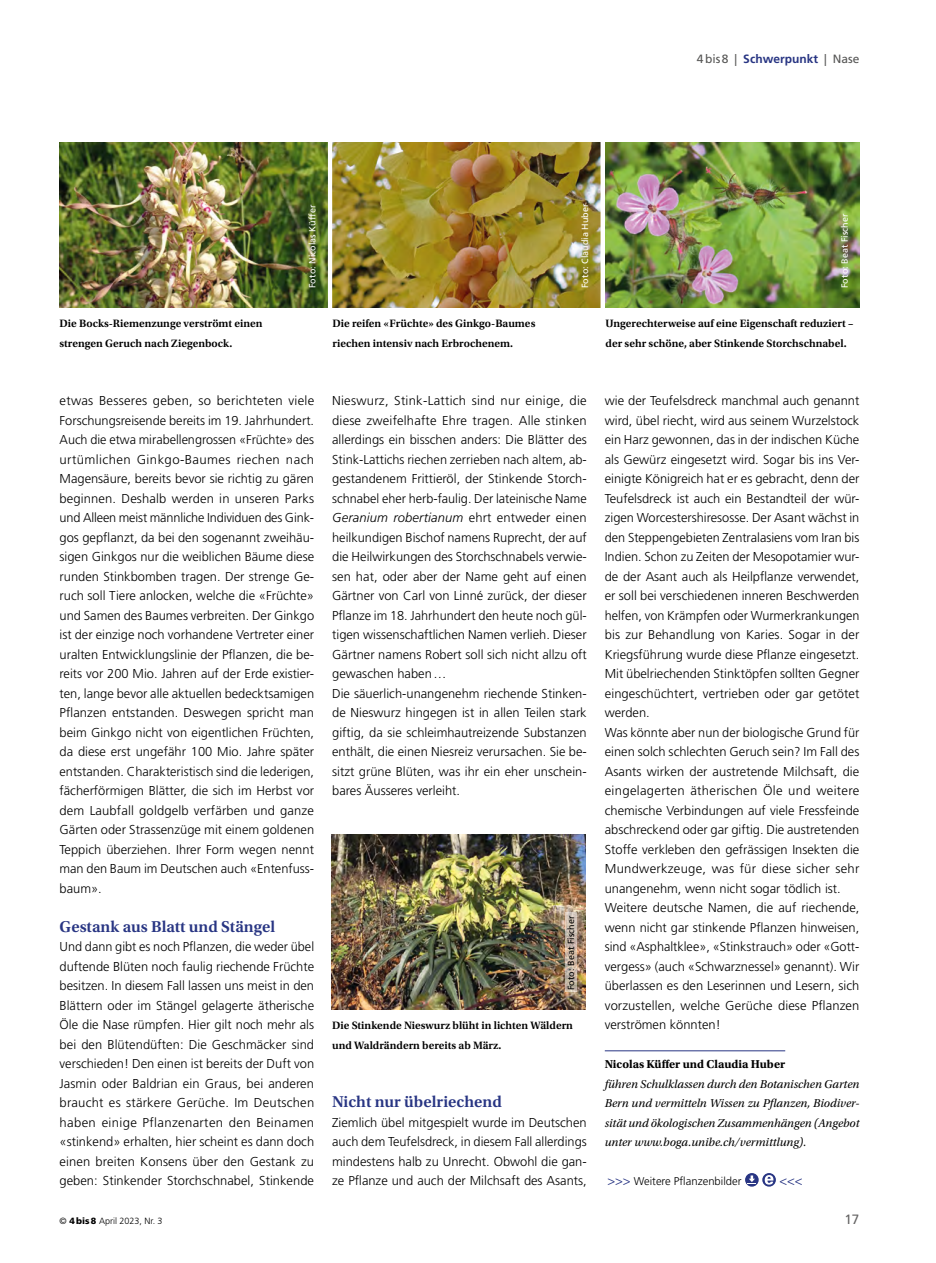
<style>
.page{position:relative;width:936px;height:1263px;background:#fff}
.page>*{position:absolute;margin:0;border:0;box-sizing:border-box;transform-origin:0 0}
._04_Zwischentitel{font:600 16.5px "Utopia Std";color:#283583}
.t1{font:13.5px "Frutiger LT Std";color:#646363}
._05_Grundtext{font:300 12.9px/19.5px "Frutiger LT Std";color:#000;text-align:justify}
._08_Autor_GT{font:300 12.9px "Frutiger LT Std";color:#283583}
._08_Autor_GT-2{font:italic 12px/19.5px "Utopia Std";color:#000;text-align:justify}
._07_Autor_Titel{font:700 12px "Utopia Std";color:#000}
.t2{font:12px "Frutiger LT Std";color:#575756}
._09_Bildlegende{font:600 11.25px/19.5px "Utopia Std";color:#000}
._08_Autor_GT-3{font:300 11.25px "Frutiger LT Std";color:#000}
._10_Bildnachweis_im{font:9px "Frutiger LT Std";color:#fff}
.t3{font:300 9px "Frutiger LT Std";color:#000}
._10_Bildnachweis_im-2{font:9px "Frutiger LT Std";color:#000}
.s1{font-weight:700;color:#283583}
.s2{font-style:italic}
.s3{font-size:12.9px;color:#283583}
.s4{font-weight:900}
</style>
<div class="page">
<hr style="left:604px;top:1050px;width:181px;height:1px;background:#283583">
<svg style="left:745px;top:1173px;width:13px;height:14px"></svg>
<svg style="left:747px;top:1175px;width:9px;height:8px"></svg>
<svg style="left:762px;top:1173px;width:13px;height:14px"></svg>
<svg style="left:764px;top:1175px;width:9px;height:9px"></svg>
<img style="left:605px;top:142px;width:254px;height:166px">
<img style="left:60px;top:142px;width:268px;height:166px">
<img style="left:332px;top:142px;width:268px;height:166px">
<svg style="left:600px;top:142px;width:1px;height:166px"></svg>
<img style="left:331px;top:834px;width:254px;height:176px">
<svg style="left:565px;top:912px;width:11px;height:80px"></svg>
<p class="t2" style="left:697px;top:52px;width:164px">4bis8 | <span class="s1">Schwerpunkt</span> | Nase</p>
<p class="_10_Bildnachweis_im" style="left:307px;top:288px;width:85px;rotate:-90deg">Foto: Nicolas Küffer</p>
<p class="_10_Bildnachweis_im" style="left:579px;top:288px;width:86px;rotate:-90deg">Foto: Claudia Huber</p>
<p class="_10_Bildnachweis_im" style="left:839px;top:288px;width:76px;rotate:-90deg">Foto: Beat Fischer</p>
<p class="_09_Bildlegende" style="left:60px;top:314px;width:204px">Die Bocks-Riemenzunge verströmt einen strengen Geruch nach Ziegenbock.</p>
<p class="_09_Bildlegende" style="left:332px;top:314px;width:204px">Die reifen «Früchte» des Ginkgo-Baumes riechen intensiv nach Erbrochenem.</p>
<p class="_09_Bildlegende" style="left:605px;top:314px;width:249px">Ungerechterweise auf eine Eigenschaft reduziert – der sehr schöne, aber Stinkende Storchschnabel.</p>
<p class="_05_Grundtext" style="left:60px;top:391px;width:256px">etwas Besseres geben, so berichteten viele<br>Forschungsreisende bereits im 19. Jahrhundert.</p>
<p class="_05_Grundtext" style="left:60px;top:430px;width:256px">Auch die etwa mirabellengrossen «Früchte» des urtümlichen Ginkgo-Baumes riechen nach Magensäure, bereits bevor sie richtig zu gären beginnen. Deshalb werden in unseren Parks und Alleen meist männliche Individuen des Gink&shy;gos gepflanzt, da bei den sogenannt zweihäu&shy;sigen Ginkgos nur die weiblichen Bäume diese runden Stinkbomben tragen. Der strenge Ge&shy;ruch soll Tiere anlocken, welche die «Früchte» und Samen des Baumes verbreiten. Der Ginkgo ist der einzige noch vorhandene Vertreter einer uralten Entwicklungslinie der Pflanzen, die be&shy;reits vor 200 Mio. Jahren auf der Erde existier&shy;ten, lange bevor alle aktuellen bedecktsamigen Pflanzen entstanden. Deswegen spricht man beim Ginkgo nicht von eigentlichen Früchten, da diese erst ungefähr 100 Mio. Jahre später entstanden. Charakteristisch sind die lederigen, fächerförmigen Blätter, die sich im Herbst vor dem Laubfall goldgelb verfärben und ganze Gärten oder Strassenzüge mit einem goldenen Teppich überziehen. Ihrer Form wegen nennt man den Baum im Deutschen auch «Entenfuss&shy;baum».</p>
<p class="_04_Zwischentitel" style="left:60px;top:917px;width:217px">Gestank aus Blatt und Stängel</p>
<p class="_05_Grundtext" style="left:60px;top:937px;width:256px">Und dann gibt es noch Pflanzen, die weder übel duftende Blüten noch faulig riechende Früchte besitzen. In diesem Fall lassen uns meist in den Blättern oder im Stängel gelagerte ätherische Öle die Nase rümpfen. Hier gilt noch mehr als bei den Blütendüften: Die Geschmäcker sind verschieden! Den einen ist bereits der Duft von Jasmin oder Baldrian ein Graus, bei anderen braucht es stärkere Gerüche. Im Deutschen haben einige Pflanzenarten den Beinamen «stinkend» erhalten, hier scheint es dann doch einen breiten Konsens über den Gestank zu geben: Stinkender Storchschnabel, Stinkende</p>
<p class="_05_Grundtext" style="left:332px;top:391px;width:256px">Nieswurz, Stink-Lattich sind nur einige, die diese zweifelhafte Ehre tragen. Alle stinken allerdings ein bisschen anders: Die Blätter des Stink-Lattichs riechen zerrieben nach altem, ab&shy;gestandenem Frittieröl, der Stinkende Storch&shy;schnabel eher herb-faulig. Der lateinische Name <span class="s2">Geranium robertianum</span> ehrt entweder einen heilkundigen Bischof namens Ruprecht, der auf die Heilwirkungen des Storchschnabels verwie&shy;sen hat, oder aber der Name geht auf einen Gärtner von Carl von Linné zurück, der dieser Pflanze im 18. Jahrhundert den heute noch gül&shy;tigen wissenschaftlichen Namen verlieh. Dieser Gärtner namens Robert soll sich nicht allzu oft gewaschen haben…</p>
<p class="_05_Grundtext" style="left:332px;top:683px;width:256px">Die säuerlich-unangenehm riechende Stinken&shy;de Nieswurz hingegen ist in allen Teilen stark giftig, da sie schleimhautreizende Substanzen enthält, die einen Niesreiz verursachen. Sie be&shy;sitzt grüne Blüten, was ihr ein eher unschein&shy;bares Äusseres verleiht.</p>
<p class="_10_Bildnachweis_im-2" style="left:565px;top:990px;width:76px;rotate:-90deg">Foto: Beat Fischer</p>
<p class="_09_Bildlegende" style="left:332px;top:1016px;width:242px">Die Stinkende Nieswurz blüht in lichten Wäldern und Waldrändern bereits ab März.</p>
<p class="_04_Zwischentitel" style="left:332px;top:1092px;width:171px">Nicht nur übelriechend</p>
<p class="_05_Grundtext" style="left:332px;top:1112px;width:256px">Ziemlich übel mitgespielt wurde im Deutschen auch dem Teufelsdreck, in diesem Fall allerdings mindestens halb zu Unrecht. Obwohl die gan&shy;ze Pflanze und auch der Milchsaft des Asants,</p>
<p class="_05_Grundtext" style="left:604px;top:391px;width:256px">wie der Teufelsdreck manchmal auch genannt wird, übel riecht, wird aus seinem Wurzelstock ein Harz gewonnen, das in der indischen Küche als Gewürz eingesetzt wird. Sogar bis ins Ver&shy;einigte Königreich hat er es gebracht, denn der Teufelsdreck ist auch ein Bestandteil der wür&shy;zigen Worcestershiresosse. Der Asant wächst in den Steppengebieten Zentralasiens vom Iran bis Indien. Schon zu Zeiten der Mesopotamier wur&shy;de der Asant auch als Heilpflanze verwendet, er soll bei verschiedenen inneren Beschwerden helfen, von Krämpfen oder Wurmerkrankungen bis zur Behandlung von Karies. Sogar in der Kriegsführung wurde diese Pflanze eingesetzt.<br>Mit übelriechenden Stinktöpfen sollten Gegner eingeschüchtert, vertrieben oder gar getötet werden.</p>
<p class="_05_Grundtext" style="left:604px;top:722px;width:256px">Was könnte aber nun der biologische Grund für einen solch schlechten Geruch sein? Im Fall des Asants wirken der austretende Milchsaft, die eingelagerten ätherischen Öle und weitere chemische Verbindungen auf viele Fressfeinde abschreckend oder gar giftig. Die austretenden Stoffe verkleben den gefrässigen Insekten die Mundwerkzeuge, was für diese sicher sehr unangenehm, wenn nicht sogar tödlich ist.</p>
<p class="_05_Grundtext" style="left:604px;top:898px;width:256px">Weitere deutsche Namen, die auf riechende, wenn nicht gar stinkende Pflanzen hinweisen, sind «Asphaltklee», «Stinkstrauch» oder «Gott&shy;vergess» (auch «Schwarznessel» genannt). Wir überlassen es den Leserinnen und Lesern, sich vorzustellen, welche Gerüche diese Pflanzen verströmen könnten!</p>
<p class="_07_Autor_Titel" style="left:604px;top:1057px;width:182px">Nicolas Küffer und Claudia Huber</p>
<p class="_08_Autor_GT-2" style="left:604px;top:1074px;width:256px">führen Schulklassen durch den Botanischen Garten Bern und vermitteln Wissen zu Pflanzen, Biodiver&shy;sität und ökologischen Zusammenhängen (Angebot unter www.boga.unibe.ch/vermittlung).</p>
<p class="_08_Autor_GT-3" style="left:607px;top:1175px;width:136px"><span class="s3">&gt;&gt;&gt;</span> Weitere Pflanzenbilder</p>
<p class="_08_Autor_GT" style="left:779px;top:1173px;width:25px">&lt;&lt;&lt;</p>
<p class="t3" style="left:60px;top:1216px;width:104px">© <span class="s4">4bis8</span> April 2023, Nr. 3</p>
<p class="t1" style="left:844px;top:1211px;width:17px">17</p>
</div>
